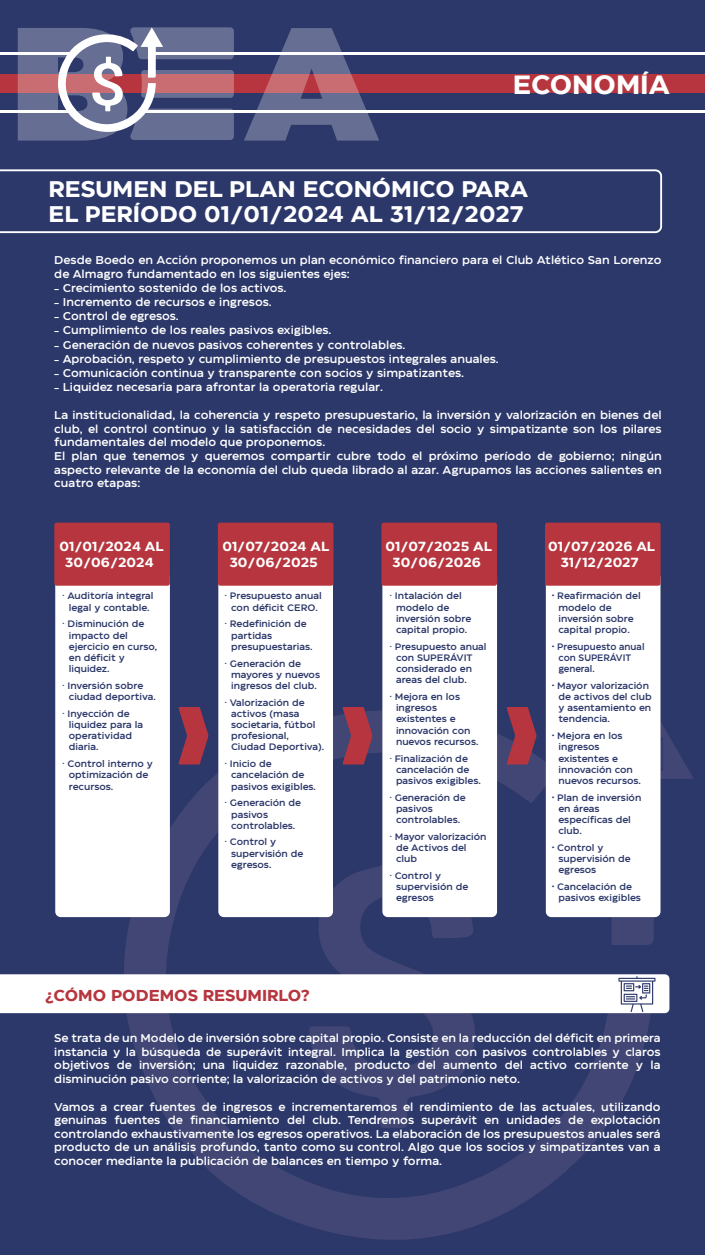
<style>
.page{position:relative;width:705px;height:1255px;background:#fff}
.page>*{position:absolute;margin:0;border:0;box-sizing:border-box;transform-origin:0 0}
.t1{font:700 26.25px "Eastman";color:#fff}
.t2{font:700 22.5px/24.6px "Eastman";color:#fff}
.t3{font:700 15.75px "Eastman";color:#b6353e}
.t4{font:700 13.12px/15.2px "Eastman";color:#fff;text-align:center}
.t5{font:500 11.25px/13.5px "Eastman";color:#fff}
.t6{font:500 9.31px/11.2px "Eastman";color:#2c386a}
.t7{font:500 9.31px/11.2px "Eastman";color:#2c386a;scale:.95 1}
.s1{font-weight:900}
</style>
<div class="page">
<div style="left:0;top:0;width:704px;height:1255px;background:#2c386a"></div>
<svg style="left:122px;top:682px;width:531px;height:558px"></svg>
<svg style="left:305px;top:831px;width:173px;height:297px"></svg>
<div style="left:0;top:74px;width:704px;height:19px;background:#b6353e"></div>
<svg style="left:244px;top:28px;width:135px;height:113px"></svg>
<hr style="left:143px;top:111px;width:561px;height:2px;background:#fff">
<hr style="left:0;top:111px;width:70px;height:2px;background:#fff">
<hr style="left:151px;top:52px;width:553px;height:3px;background:#fff">
<hr style="left:0;top:52px;width:73px;height:3px;background:#fff">
<svg style="left:0;top:169px;width:662px;height:64px"></svg>
<div style="left:55px;top:572px;width:115px;height:345px;background:#fff;border-radius:5px"></div>
<div style="left:218px;top:572px;width:115px;height:345px;background:#fff;border-radius:5px"></div>
<div style="left:54px;top:523px;width:116px;height:63px;background:#b6353e;border-radius:2px"></div>
<div style="left:218px;top:523px;width:115px;height:63px;background:#b6353e;border-radius:2px"></div>
<svg style="left:571px;top:673px;width:122px;height:272px"></svg>
<div style="left:0;top:974px;width:669px;height:39px;background:#fff"></div>
<svg style="left:18px;top:27px;width:216px;height:114px"></svg>
<svg style="left:178px;top:707px;width:30px;height:58px"></svg>
<div style="left:382px;top:572px;width:115px;height:345px;background:#fff;border-radius:5px"></div>
<svg style="left:342px;top:707px;width:30px;height:58px;background:#91384c"></svg>
<div style="left:545px;top:572px;width:115px;height:345px;background:#fff;border-radius:5px"></div>
<svg style="left:506px;top:707px;width:30px;height:58px"></svg>
<div style="left:381px;top:523px;width:116px;height:63px;background:#b6353e;border-radius:2px"></div>
<div style="left:545px;top:523px;width:115px;height:63px;background:#b6353e;border-radius:2px"></div>
<h1 class="t1" style="left:512px;top:64px;width:158px">ECONOMÍA</h1>
<h2 class="t2" style="left:49px;top:175px;width:481px">RESUMEN DEL PLAN ECONÓMICO PARA<br>EL PERÍODO 01/01/2024 AL 31/12/2027</h2>
<p class="t5" style="left:54px;top:253px;width:608px">Desde Boedo en Acción proponemos un plan económico financiero para el Club Atlético San Lorenzo de Almagro fundamentado en los siguientes ejes:</p>
<p class="t5" style="left:54px;top:280px;width:233px">- Crecimiento sostenido de los activos.</p>
<p class="t5" style="left:54px;top:294px;width:219px">- Incremento de recursos e ingresos.</p>
<p class="t5" style="left:54px;top:309px;width:126px">- Control de egresos.</p>
<p class="t5" style="left:54px;top:323px;width:278px">- Cumplimiento de los reales pasivos exigibles.</p>
<p class="t5" style="left:54px;top:337px;width:352px">- Generación de nuevos pasivos coherentes y controlables.</p>
<p class="t5" style="left:54px;top:351px;width:446px">- Aprobación, respeto y cumplimiento de presupuestos integrales anuales.</p>
<p class="t5" style="left:54px;top:365px;width:411px">- Comunicación continua y transparente con socios y simpatizantes.</p>
<p class="t5" style="left:54px;top:379px;width:330px">- Liquidez necesaria para afrontar la operatoria regular.</p>
<p class="t5" style="left:54px;top:407px;width:608px">La institucionalidad, la coherencia y respeto presupuestario, la inversión y valorización en bienes del club, el control continuo y la satisfacción de necesidades del socio y simpatizante son los pilares fundamentales del modelo que proponemos.<br>El plan que tenemos y queremos compartir cubre todo el próximo período de gobierno; ningún aspecto relevante de la economía del club queda librado al azar. Agrupamos las acciones salientes en cuatro etapas:</p>
<p class="t4" style="left:59px;top:538px;width:106px">01/01/2024 AL<br>30/06/2024</p>
<p class="t4" style="left:222px;top:538px;width:108px">01/07/2024 AL<br>30/06/2025</p>
<p class="t4" style="left:385px;top:538px;width:108px">01/07/2025 AL<br>30/06/2026</p>
<p class="t4" style="left:548px;top:538px;width:108px">01/07/2026 AL<br>31/12/2027</p>
<p class="t6" style="left:396px;top:590px;width:77px;text-indent:-6px">· Intalación del modelo de inversión sobre capital propio.</p>
<p class="t6" style="left:396px;top:640px;width:92px;text-indent:-6px">· Presupuesto anual con SUPERÁVIT considerado en areas del club.</p>
<p class="t6" style="left:396px;top:690px;width:84px;text-indent:-6px">· Mejora en los ingresos existentes e innovación con nuevos recursos.</p>
<p class="t6" style="left:396px;top:752px;width:86px;text-indent:-6px">· Finalización de cancelación de pasivos exigibles.</p>
<p class="t6" style="left:396px;top:791px;width:71px;text-indent:-6px">· Generación de pasivos controlables.</p>
<p class="t6" style="left:396px;top:830px;width:92px;text-indent:-6px">· Mayor valorización de Activos del club</p>
<p class="t6" style="left:396px;top:869px;width:74px;text-indent:-6px">· Control y supervisión de egresos</p>
<p class="t6" style="left:63px;top:590px;width:92px;text-align:center">· Auditoría integral legal y contable.</p>
<p class="t6" style="left:69px;top:618px;width:90px;text-indent:-6px">· Disminución de impacto del ejercicio en curso, en déficit y liquidez.</p>
<p class="t6" style="left:69px;top:679px;width:88px;text-indent:-6px">· Inversión sobre ciudad deportiva.</p>
<p class="t6" style="left:69px;top:707px;width:76px;text-indent:-6px">· Inyección de liquidez para la operatividad diaria.</p>
<p class="t6" style="left:69px;top:757px;width:85px;text-indent:-6px">· Control interno y optimización de recursos.</p>
<p class="t6" style="left:558px;top:590px;width:84px;text-indent:-6px"><span class="s1">·</span> Reafirmación del modelo de inversión sobre capital propio.</p>
<p class="t7" style="left:558px;top:640px;width:92px;text-indent:-6px"><span class="s1">·</span> Presupuesto anual con SUPERÁVIT general.</p>
<p class="t6" style="left:558px;top:679px;width:95px;text-indent:-6px"><span class="s1">·</span> Mayor valorización de activos del club y asentamiento en tendencia.</p>
<p class="t6" style="left:558px;top:729px;width:84px;text-indent:-6px"><span class="s1">·</span> Mejora en los ingresos existentes e innovación con nuevos recursos.</p>
<p class="t6" style="left:558px;top:791px;width:84px;text-indent:-6px"><span class="s1">·</span> Plan de inversión en áreas específicas del club.</p>
<p class="t6" style="left:558px;top:841px;width:74px;text-indent:-6px"><span class="s1">·</span> Control y supervisión de egresos</p>
<p class="t6" style="left:558px;top:880px;width:84px;text-indent:-6px"><span class="s1">·</span> Cancelación de pasivos exigibles</p>
<p class="t6" style="left:225px;top:590px;width:98px;text-align:center">· Presupuesto anual con déficit CERO.</p>
<p class="t6" style="left:231px;top:618px;width:83px;text-indent:-6px">· Redefinición de partidas presupuestarias.</p>
<p class="t6" style="left:231px;top:657px;width:90px;text-indent:-6px">· Generación de mayores y nuevos ingresos del club.</p>
<p class="t6" style="left:231px;top:696px;width:95px;text-indent:-6px">· Valorización de activos (masa societaria, fútbol profesional,<br>Ciudad Deportiva).</p>
<p class="t6" style="left:231px;top:757px;width:86px;text-indent:-6px">· Inicio de cancelación de pasivos exigibles.</p>
<p class="t6" style="left:231px;top:797px;width:71px;text-indent:-6px">· Generación de pasivos controlables.</p>
<p class="t6" style="left:231px;top:836px;width:74px;text-indent:-6px">· Control y supervisión de egresos.</p>
<h3 class="t3" style="left:45px;top:983px;width:266px">¿CÓMO PODEMOS RESUMIRLO?</h3>
<p class="t5" style="left:54px;top:1030px;width:607px;text-align:justify">Se trata de un Modelo de inversión sobre capital propio. Consiste en la reducción del déficit en primera instancia y la búsqueda de superávit integral. Implica la gestión con pasivos controlables y claros objetivos de inversión; una liquidez razonable, producto del aumento del activo corriente y la disminución pasivo corriente; la valorización de activos y del patrimonio neto.</p>
<p class="t5" style="left:54px;top:1099px;width:607px;text-align:justify">Vamos a crear fuentes de ingresos e incrementaremos el rendimiento de las actuales, utilizando genuinas fuentes de financiamiento del club. Tendremos superávit en unidades de explotación controlando exhaustivamente los egresos operativos. La elaboración de los presupuestos anuales será producto de un análisis profundo, tanto como su control. Algo que los socios y simpatizantes van a conocer mediante la publicación de balances en tiempo y forma.</p>
</div>
